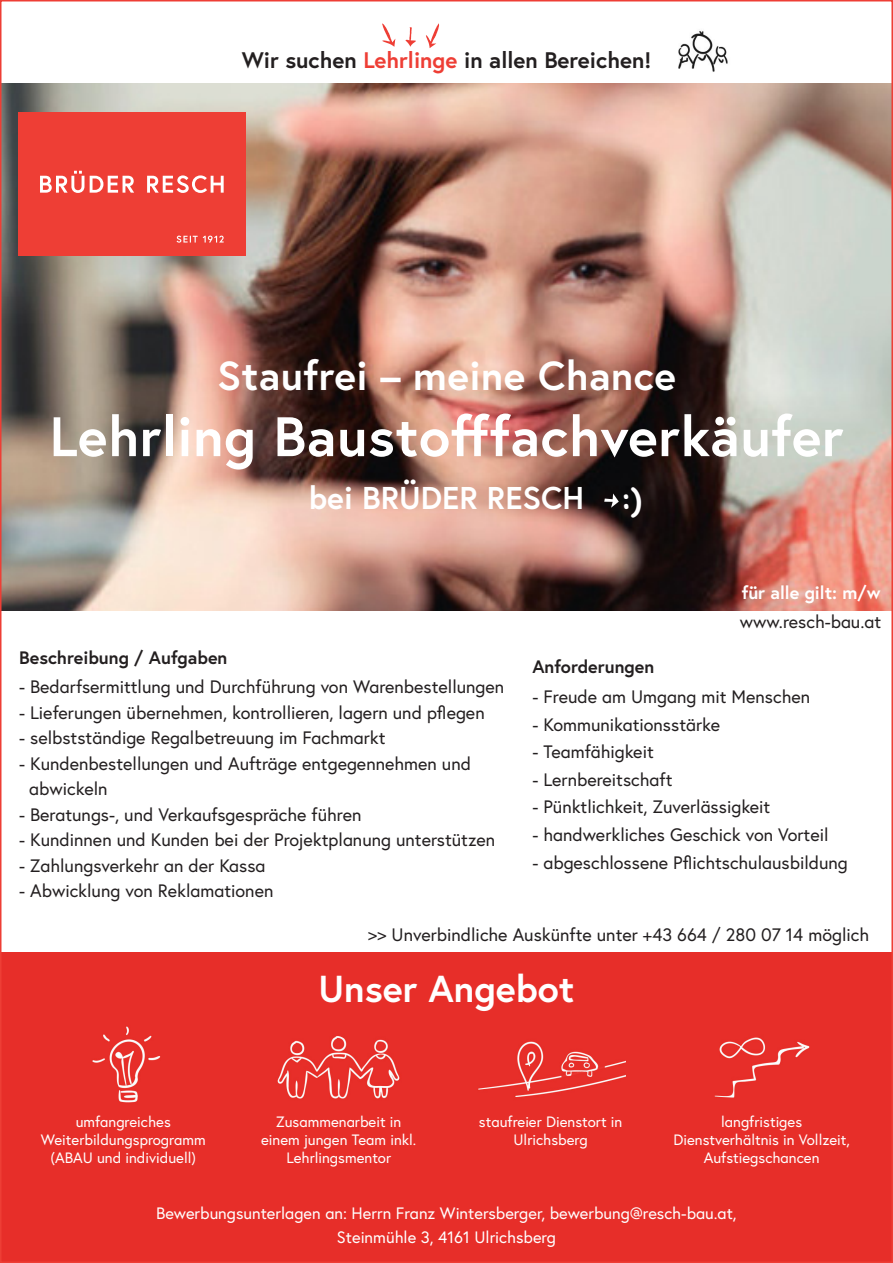
<style>
.page{position:relative;width:893px;height:1263px;background:#fff}
.page>*{position:absolute;margin:0;border:0;box-sizing:border-box;transform-origin:0 0}
.t1{font:700 55.5px "Europa";letter-spacing:.01em;color:#fff}
.t2{font:700 40.5px "Europa";letter-spacing:.01em;color:#fff}
.t3{font:700 37.5px "Europa";color:#fff}
.t4{font:700 31.5px "Europa";color:#fff}
.t5{font:700 30.45px "Comic Sans MS";color:#fff}
.t6{font:700 22.5px "Europa";color:#231f20}
.t7{font:18px/25.5px "Europa";color:#231f20}
.t8{font:700 18px "Europa";color:#231f20}
.t9{font:700 18px "Europa";color:#fff}
.t10{font:16.5px "Europa";color:#fff}
.t11{font:15px/18px "Europa";color:#fff;text-align:center}
.s1{color:#ee3e35}
</style>
<div class="page">
<img style="left:3px;top:84px;width:887px;height:526px">
<div style="left:3px;top:952px;width:887px;height:308px;background:#e72e29"></div>
<div style="left:18px;top:112px;width:228px;height:144px;background:#ee3e35"></div>
<svg style="left:40px;top:171px;width:184px;height:22px"></svg>
<svg style="left:177px;top:236px;width:47px;height:7px"></svg>
<img style="left:678px;top:31px;width:50px;height:41px">
<svg style="left:382px;top:23px;width:13px;height:24px"></svg>
<svg style="left:426px;top:23px;width:13px;height:25px"></svg>
<svg style="left:405px;top:27px;width:11px;height:20px"></svg>
<div style="left:52px;top:1004px;width:146px;height:135px;background:#e72e29"></div>
<img style="left:264px;top:1015px;width:150px;height:127px">
<img style="left:476px;top:1015px;width:149px;height:124px">
<div style="left:690px;top:1023px;width:143px;height:84px;background:#e72e29"></div>
<svg style="left:604px;top:493px;width:15px;height:15px"></svg>
<p class="t6" style="left:242px;top:45px;width:411px">Wir suchen <span class="s1">Lehrlinge</span> in allen Bereichen!</p>
<p class="t2" style="left:217px;top:348px;width:460px">Staufrei – meine Chance</p>
<p class="t1" style="left:50px;top:399px;width:795px">Lehrling Baustofffachverkäufer</p>
<p class="t5" style="left:619px;top:478px;width:23px">:)</p>
<p class="t4" style="left:309px;top:477px;width:277px">bei BRÜDER RESCH</p>
<p class="t9" style="left:742px;top:580px;width:141px">für alle gilt: m/w</p>
<p class="t8" style="left:19px;top:645px;width:210px">Beschreibung / Aufgaben</p>
<p class="t7" style="left:19px;top:674px;width:487px">- Bedarfsermittlung und Durchführung von Warenbestellungen</p>
<p class="t7" style="left:19px;top:699px;width:467px">- Lieferungen übernehmen, kontrollieren, lagern und pflegen</p>
<p class="t7" style="left:19px;top:725px;width:368px">- selbstständige Regalbetreuung im Fachmarkt</p>
<p class="t7" style="left:29px;top:750px;width:443px;text-indent:-10px">- Kundenbestellungen und Aufträge entgegennehmen und abwickeln</p>
<p class="t7" style="left:19px;top:801px;width:344px">- Beratungs-, und Verkaufsgespräche führen</p>
<p class="t7" style="left:19px;top:827px;width:478px">- Kundinnen und Kunden bei der Projektplanung unterstützen</p>
<p class="t7" style="left:19px;top:852px;width:248px">- Zahlungsverkehr an der Kassa</p>
<p class="t7" style="left:19px;top:878px;width:256px">- Abwicklung von Reklamationen</p>
<p class="t7" style="left:740px;top:609px;width:143px">www.resch-bau.at</p>
<p class="t8" style="left:532px;top:655px;width:123px">Anforderungen</p>
<p class="t7" style="left:532px;top:684px;width:279px">- Freude am Umgang mit Menschen</p>
<p class="t7" style="left:532px;top:711px;width:189px">- Kommunikationsstärke</p>
<p class="t7" style="left:532px;top:739px;width:123px">- Teamfähigkeit</p>
<p class="t7" style="left:532px;top:766px;width:142px">- Lernbereitschaft</p>
<p class="t7" style="left:532px;top:794px;width:240px">- Pünktlichkeit, Zuverlässigkeit</p>
<p class="t7" style="left:532px;top:822px;width:298px">- handwerkliches Geschick von Vorteil</p>
<p class="t7" style="left:532px;top:849px;width:317px">- abgeschlossene Pflichtschulausbildung</p>
<p class="t7" style="left:368px;top:922px;width:503px">&gt;&gt; Unverbindliche Auskünfte unter +43 664 / 280 07 14 möglich</p>
<p class="t11" style="left:76px;top:1113px;width:97px">umfangreiches</p>
<p class="t11" style="left:41px;top:1131px;width:166px">Weiterbildungsprogramm</p>
<p class="t11" style="left:50px;top:1149px;width:147px">(ABAU und individuell)</p>
<p class="t3" style="left:318px;top:963px;width:258px">Unser Angebot</p>
<p class="t11" style="left:261px;top:1113px;width:157px">Zusammenarbeit in einem jungen Team inkl.<br>Lehrlingsmentor</p>
<p class="t11" style="left:479px;top:1113px;width:145px">staufreier Dienstort in<br>Ulrichsberg</p>
<p class="t11" style="left:721px;top:1113px;width:83px">langfristiges</p>
<p class="t11" style="left:673px;top:1131px;width:178px">Dienstverhältnis in Vollzeit,</p>
<p class="t11" style="left:704px;top:1149px;width:117px">Aufstiegschancen</p>
<p class="t10" style="left:156px;top:1203px;width:582px">Bewerbungsunterlagen an: Herrn Franz Wintersberger, bewerbung@resch-bau.at,</p>
<p class="t10" style="left:337px;top:1227px;width:221px">Steinmühle 3, 4161 Ulrichsberg</p>
</div>
